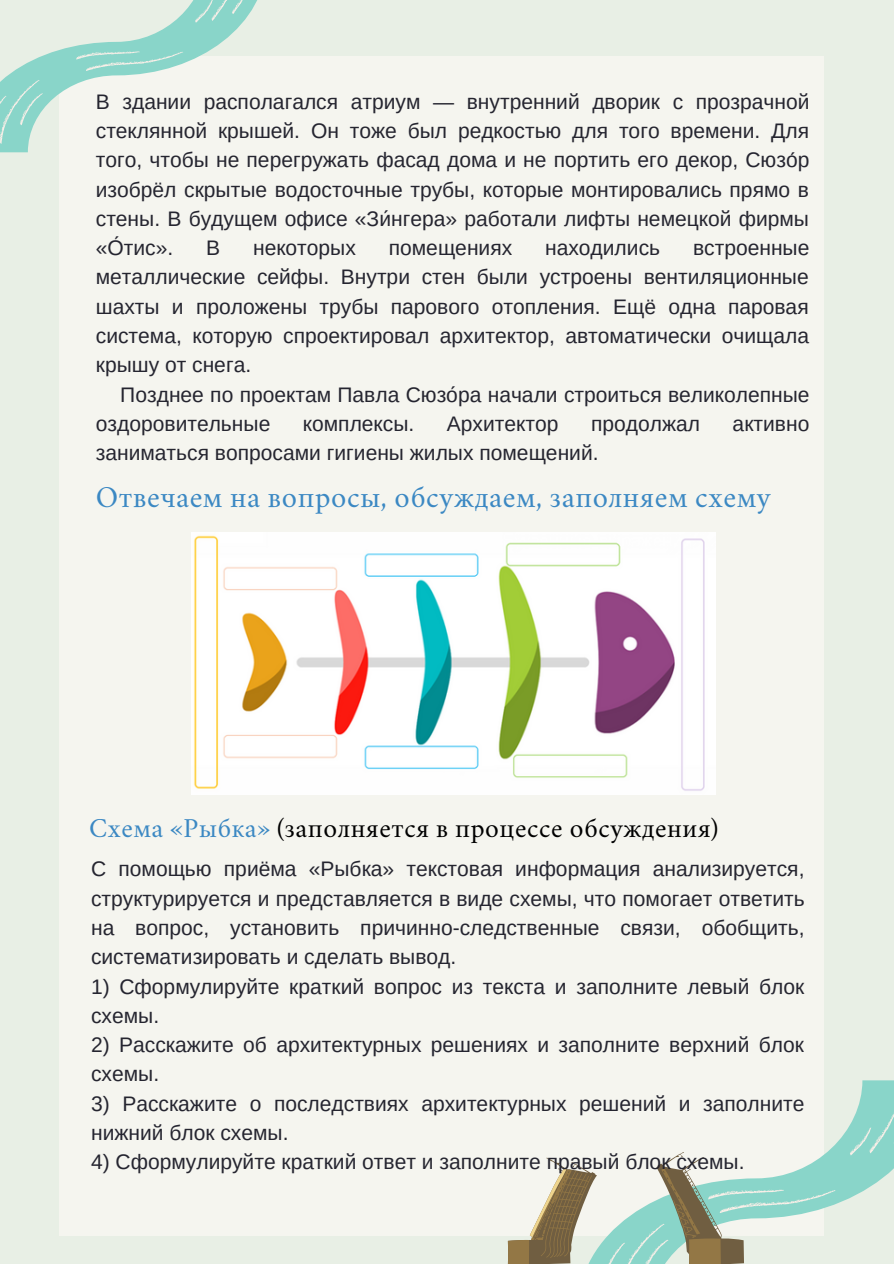
<style>
.page{position:relative;width:894px;height:1264px;background:#fff}
.page>*{position:absolute;margin:0;border:0;box-sizing:border-box;transform-origin:0 0}
.t1{font:30px "Crimson";letter-spacing:.02em;color:#3b88c3}
.t2{font:27px "Crimson";letter-spacing:.02em;color:#000}
.t3{font:21px/29.2px "Arimo";color:#252530}
.s1{color:#3b88c3}
</style>
<div class="page">
<div style="left:0;top:0;width:893px;height:1263px;background:#e8efe5"></div>
<div style="left:59px;top:56px;width:764px;height:1179px;background:#f5f5ef"></div>
<svg style="left:823px;top:1080px;width:70px;height:28px"></svg>
<svg style="left:743px;top:1108px;width:150px;height:155px"></svg>
<svg style="left:0;top:0;width:257px;height:152px"></svg>
<svg style="left:507px;top:1152px;width:236px;height:111px"></svg>
<img style="left:191px;top:533px;width:523px;height:261px">
<p class="t3" style="left:96px;top:87px;width:715px;text-align:justify">В здании располагался атриум — внутренний дворик с прозрачной стеклянной крышей. Он тоже был редкостью для того времени. Для того, чтобы не перегружать фасад дома и не портить его декор, Сюзо́р изобрёл скрытые водосточные трубы, которые монтировались прямо в стены. В будущем офисе «Зи́нгера» работали лифты немецкой фирмы «О́тис».</p>
<p class="t3" style="left:206px;top:233px;width:15px">В</p>
<p class="t3" style="left:253px;top:233px;width:104px">некоторых</p>
<p class="t3" style="left:388px;top:233px;width:125px">помещениях</p>
<p class="t3" style="left:545px;top:233px;width:116px">находились</p>
<p class="t3" style="left:96px;top:233px;width:715px;text-align:justify;text-indent:597px">встроенные металлические сейфы. Внутри стен были устроены вентиляционные шахты и проложены трубы парового отопления. Ещё одна паровая система, которую спроектировал архитектор, автоматически очищала крышу от снега.</p>
<p class="t3" style="left:96px;top:379px;width:715px;text-indent:24px">Позднее по проектам Павла Сюзо́ра начали строиться великолепные оздоровительные</p>
<p class="t3" style="left:303px;top:409px;width:113px">комплексы.</p>
<p class="t3" style="left:447px;top:409px;width:113px">Архитектор</p>
<p class="t3" style="left:591px;top:409px;width:110px">продолжал</p>
<p class="t3" style="left:732px;top:409px;width:78px">активно</p>
<p class="t3" style="left:96px;top:438px;width:504px">заниматься вопросами гигиены жилых помещений.</p>
<p class="t1" style="left:96px;top:485px;width:676px">Отвечаем на вопросы, обсуждаем, заполняем схему</p>
<p class="t2" style="left:89px;top:816px;width:630px"><span class="s1">Схема «Рыбка»</span> (заполняется в процессе обсуждения)</p>
<p class="t3" style="left:91px;top:854px;width:715px;text-align:justify">С помощью приёма «Рыбка» текстовая информация анализируется, структурируется и представляется в виде схемы, что помогает ответить на вопрос, установить причинно-следственные связи, обобщить, систематизировать и сделать вывод.</p>
<p class="t3" style="left:91px;top:971px;width:714px">1) Сформулируйте краткий вопрос из текста и заполните левый блок схемы.</p>
<p class="t3" style="left:91px;top:1030px;width:714px">2) Расскажите об архитектурных решениях и заполните верхний блок схемы.</p>
<p class="t3" style="left:91px;top:1088px;width:714px">3) Расскажите о последствиях архитектурных решений и заполните нижний блок схемы.</p>
<p class="t3" style="left:91px;top:1147px;width:654px">4) Сформулируйте краткий ответ и заполните правый блок схемы.</p>
</div>
